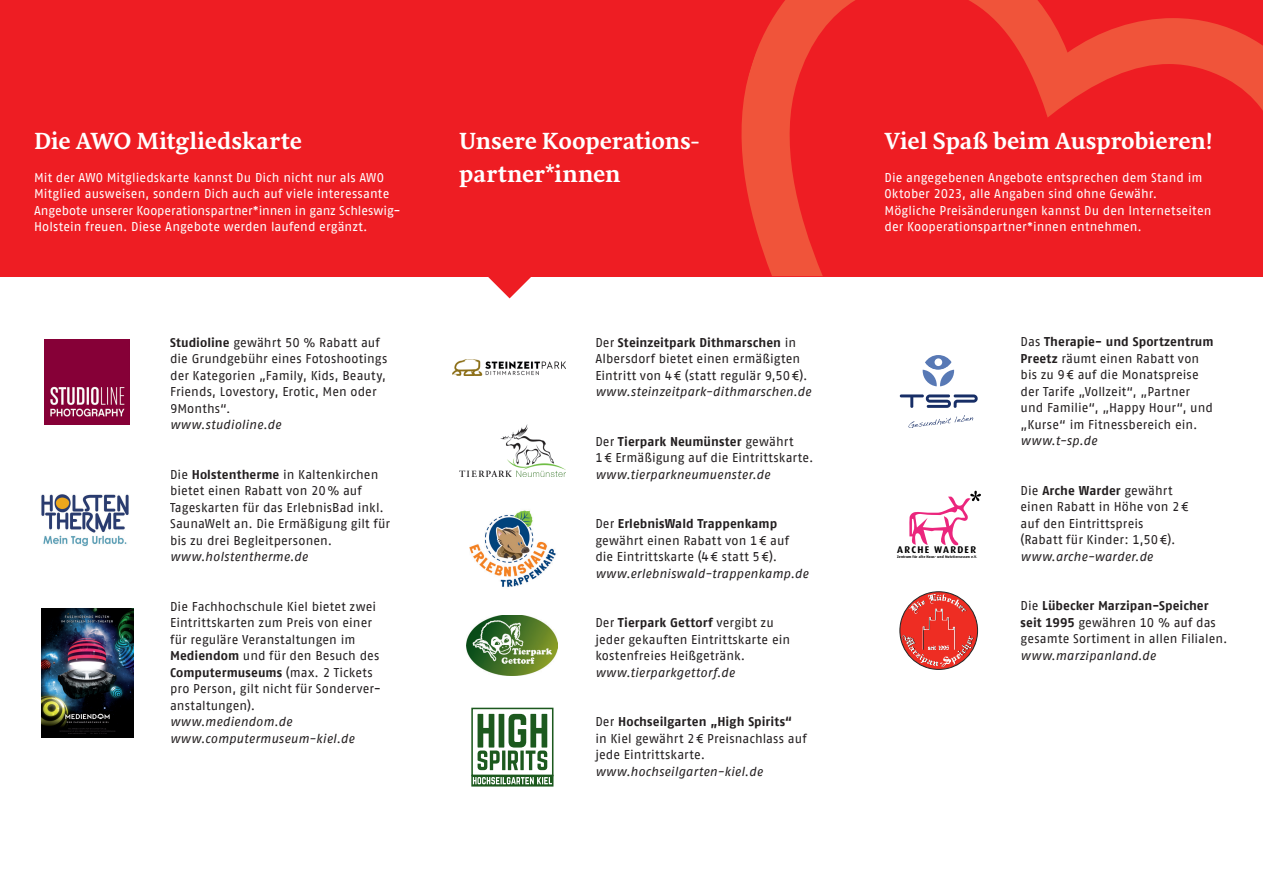
<style>
.page{position:relative;width:1263px;height:893px;background:#fff}
.page>*{position:absolute;margin:0;border:0;box-sizing:border-box;transform-origin:0 0}
.t1{font:700 24px/33px "Sirba";letter-spacing:-.005em;color:#fff}
.t2{font:12.75px/16.5px "AWO Fago Office";letter-spacing:.005em;color:#231f20}
.t3{font:12.75px/16.5px "AWO Fago Office";letter-spacing:.005em;color:#fff}
.t4{font:italic 12.75px/16.5px "AWO Fago Office";letter-spacing:.01em;color:#231f20}
.t5{font:700 9.75px "Dax";letter-spacing:.13em;color:#000}
.t6{font:700 3.6px "Dax";letter-spacing:.025em;color:#000}
.s1{font-weight:700}
</style>
<div class="page">
<div style="left:0;top:0;width:1263px;height:276px;background:#ee1d23"></div>
<img style="left:45px;top:340px;width:85px;height:85px">
<img style="left:41px;top:494px;width:88px;height:53px">
<img style="left:41px;top:609px;width:92px;height:129px">
<img style="left:453px;top:359px;width:112px;height:17px">
<img style="left:459px;top:425px;width:107px;height:52px">
<svg style="left:925px;top:355px;width:26px;height:15px"></svg>
<svg style="left:923px;top:362px;width:31px;height:24px"></svg>
<div style="left:934px;top:358px;width:8px;height:8px;background:#fff;border-radius:50%"></div>
<svg style="left:900px;top:394px;width:78px;height:14px"></svg>
<svg style="left:908px;top:415px;width:65px;height:13px"></svg>
<img style="left:469px;top:510px;width:87px;height:77px">
<svg style="left:909px;top:491px;width:72px;height:55px"></svg>
<img style="left:467px;top:615px;width:91px;height:60px">
<svg style="left:969px;top:0;width:294px;height:118px"></svg>
<svg style="left:731px;top:0;width:125px;height:277px"></svg>
<svg style="left:472px;top:276px;width:75px;height:22px"></svg>
<svg style="left:478px;top:713px;width:70px;height:58px"></svg>
<div style="left:471px;top:708px;width:82px;height:68px;border:2px solid #1c591e"></div>
<div style="left:471px;top:775px;width:82px;height:11px;border:2px solid #1c591e"></div>
<hr style="left:502px;top:750px;width:3px;height:20px;background:#1c591e">
<svg style="left:477px;top:714px;width:23px;height:56px"></svg>
<div style="left:499px;top:714px;width:5px;height:33px;background:#1c591e"></div>
<svg style="left:508px;top:714px;width:39px;height:56px"></svg>
<svg style="left:473px;top:777px;width:79px;height:7px"></svg>
<svg style="left:899px;top:591px;width:79px;height:79px"></svg>
<h1 class="t1" style="left:34px;top:124px;width:269px">Die AWO Mitgliedskarte</h1>
<p class="t3" style="left:34px;top:169px;width:368px">Mit der AWO Mitgliedskarte kannst Du Dich nicht nur als AWO Mitglied ausweisen, sondern Dich auch auf viele interessante Angebote unserer Kooperationspartner*innen in ganz Schleswig-Holstein freuen. Diese Angebote werden laufend ergänzt.</p>
<p class="t2" style="left:170px;top:334px;width:219px"><span class="s1">Studioline</span> gewährt 50 % Rabatt auf die Grundgebühr eines Fotoshootings der Kategorien „Family, Kids, Beauty,<br>Friends, Lovestory, Erotic, Men oder<br>9Months“.</p>
<p class="t4" style="left:170px;top:416px;width:113px">www.studioline.de</p>
<p class="t2" style="left:170px;top:466px;width:221px">Die <span class="s1">Holstentherme</span> in Kaltenkirchen bietet einen Rabatt von 20 % auf Tageskarten für das ErlebnisBad inkl.<br>SaunaWelt an. Die Ermäßigung gilt für bis zu drei Begleitpersonen.</p>
<p class="t4" style="left:170px;top:548px;width:139px">www.holstentherme.de</p>
<p class="t2" style="left:170px;top:598px;width:212px">Die Fachhochschule Kiel bietet zwei<br>Eintrittskarten zum Preis von einer für reguläre Veranstaltungen im<br><span class="s1">Mediendom</span> und für den Besuch des<br><span class="s1">Computermuseums</span> (max. 2 Tickets pro Person, gilt nicht für Sonderver&shy;anstaltungen).</p>
<p class="t4" style="left:170px;top:713px;width:186px">www.mediendom.de www.computermuseum-kiel.de</p>
<h1 class="t1" style="left:459px;top:124px;width:242px">Unsere Kooperations&shy;partner*innen</h1>
<p class="t2" style="left:595px;top:334px;width:214px">Der <span class="s1">Steinzeitpark Dithmarschen</span> in<br>Albersdorf bietet einen ermäßigten<br>Eintritt von 4 € (statt regulär 9,50 €).</p>
<p class="t4" style="left:595px;top:383px;width:217px">www.steinzeitpark-dithmarschen.de</p>
<p class="t2" style="left:595px;top:433px;width:220px">Der <span class="s1">Tierpark Neumünster</span> gewährt<br>1 € Ermäßigung auf die Ein trittskarte.</p>
<p class="t4" style="left:595px;top:466px;width:176px">www.tierparkneumuenster.de</p>
<p class="t2" style="left:595px;top:515px;width:195px">Der <span class="s1">ErlebnisWald Trappenkamp </span>gewährt einen Rabatt von 1 € auf die Eintrittskarte (4 € statt 5 €).</p>
<p class="t4" style="left:595px;top:565px;width:215px">www.erlebniswald-trappenkamp.de</p>
<p class="t2" style="left:595px;top:614px;width:196px">Der <span class="s1">Tierpark Gettorf</span> vergibt zu jeder gekauften Eintrittskarte ein kostenfreies Heißgetränk.</p>
<p class="t4" style="left:595px;top:664px;width:141px">www.tierparkgettorf.de</p>
<p class="t2" style="left:595px;top:713px;width:213px">Der <span class="s1">Hochseilgarten „High Spirits“ </span>in Kiel gewährt 2 € Preisnachlass auf jede Eintrittskarte.</p>
<p class="t4" style="left:595px;top:763px;width:169px">www.hochseilgarten-kiel.de</p>
<h1 class="t1" style="left:884px;top:124px;width:330px">Viel Spaß beim Ausprobieren!</h1>
<p class="t3" style="left:884px;top:169px;width:328px">Die angegebenen Angebote entsprechen dem Stand im Oktober 2023, alle Angaben sind ohne Gewähr.<br>Mögliche Preisänderungen kannst Du den Internetseiten der Kooperationspartner*innen entnehmen.</p>
<p class="t5" style="left:897px;top:544px;width:80px">ARCHE WARDER</p>
<p class="t6" style="left:897px;top:555px;width:81px">Zentrum für alte Haus- und Nutztierrassen e.V.</p>
<p class="t2" style="left:1020px;top:334px;width:195px">Das <span class="s1">Therapie- und Sportzentrum<br>Preetz</span> räumt einen Rabatt von bis zu 9 € auf die Monatspreise der Tarife „Vollzeit“, „Partner und Familie“, „Happy Hour“, und „Kurse“ im Fitnessbereich ein.</p>
<p class="t4" style="left:1020px;top:433px;width:78px">www.t-sp.de</p>
<p class="t2" style="left:1020px;top:482px;width:169px">Die <span class="s1">Arche Warder</span> gewährt einen Rabatt in Höhe von 2 € auf den Eintrittspreis (Rabatt für Kinder: 1,50 €).</p>
<p class="t4" style="left:1020px;top:548px;width:134px">www.arche-warder.de</p>
<p class="t2" style="left:1020px;top:598px;width:208px">Die <span class="s1">Lübecker Marzipan-Speicher seit 1995</span> gewähren 10 % auf das gesamte Sortiment in allen Filialen.</p>
<p class="t4" style="left:1020px;top:647px;width:137px">www.marzipanland.de</p>
</div>
